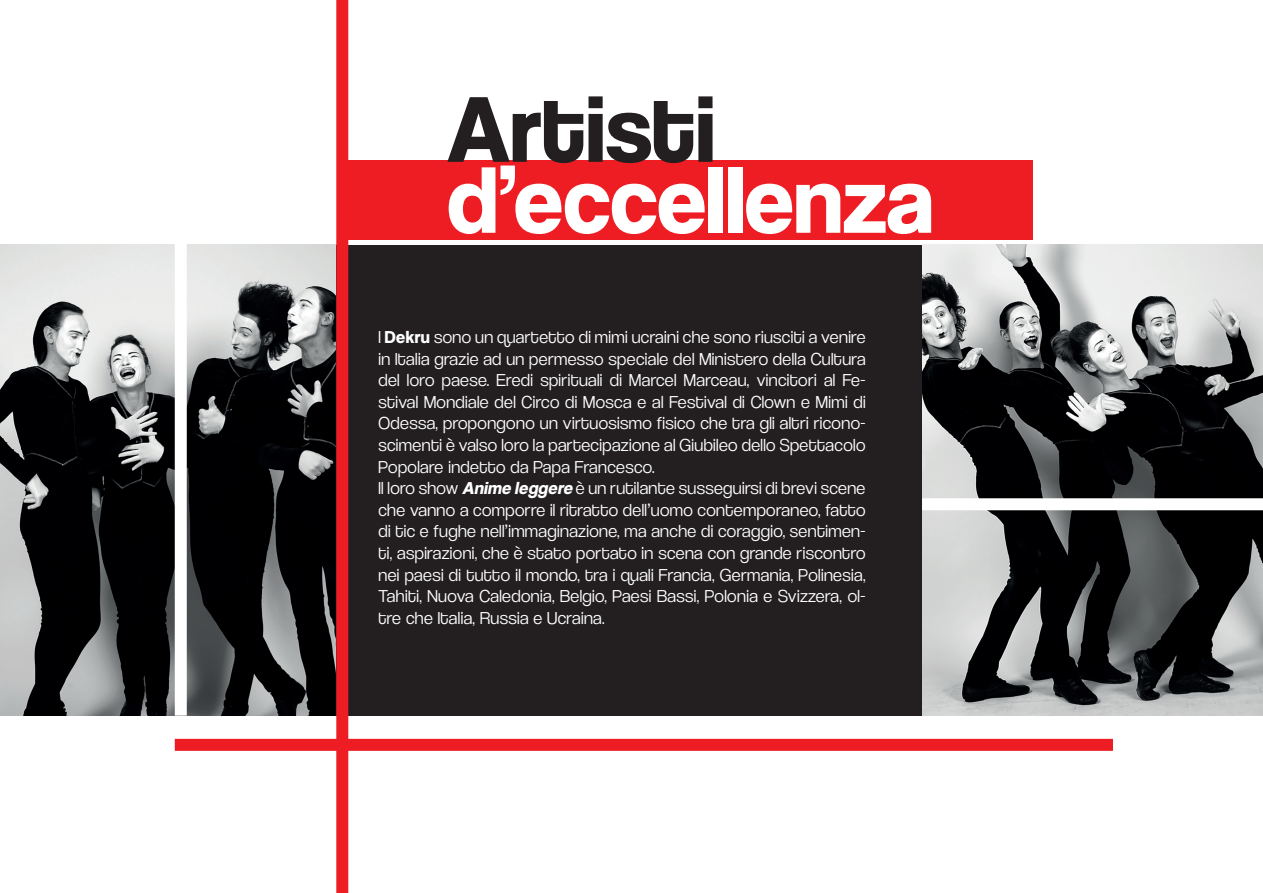
<style>
.page{position:relative;width:1263px;height:893px;background:#fff}
.page>*{position:absolute;margin:0;border:0;box-sizing:border-box;transform-origin:0 0}
.t1{font:700 97.35px "Coolvetica Rg";color:#fff}
.t2{font:700 97.35px "Coolvetica Rg";color:#231f20}
.t3{font:18px/21.6px "Coolvetica Lt";letter-spacing:.02em;color:#fff}
.s1{font-family:"Coolvetica Rg";font-weight:700}
.s2{font-family:"Coolvetica Rg";font-weight:700;font-style:italic}
</style>
<div class="page">
<img style="left:922px;top:245px;width:341px;height:471px">
<img style="left:1px;top:245px;width:335px;height:471px">
<div style="left:336px;top:245px;width:586px;height:471px;background:#231f20"></div>
<div style="left:348px;top:161px;width:685px;height:79px;background:#ee1d23"></div>
<div style="left:336px;top:0;width:12px;height:893px;background:#ee1d23"></div>
<div style="left:175px;top:159px;width:12px;height:557px;background:#fff"></div>
<div style="left:922px;top:498px;width:341px;height:12px;background:#fff"></div>
<div style="left:175px;top:739px;width:938px;height:12px;background:#ee1d23"></div>
<h1 class="t2" style="left:447px;top:72px;width:270px">Artisti</h1>
<h1 class="t1" style="left:447px;top:143px;width:488px">d’eccellenza</h1>
<p class="t3" style="left:378px;top:326px;width:489px">I <span class="s1">Dekru</span> sono un quartetto di mimi ucraini che sono riusciti a venire in Italia grazie ad un permesso speciale del Ministero della Cultura del loro paese. Eredi spirituali di Marcel Marceau, vincitori al Fe&shy;stival Mondiale del Circo di Mosca e al Festival di Clown e Mimi di Odessa, propongono un virtuosismo fisico che tra gli altri ricono&shy;scimenti è valso loro la partecipazione al Giubileo dello Spettacolo Popolare indetto da Papa Francesco.<br>Il loro show <span class="s2">Anime leggere</span> è un rutilante susseguirsi di brevi scene che vanno a comporre il ritratto dell’uomo contemporaneo, fatto di tic e fughe nell’immaginazione, ma anche di coraggio, sentimen&shy;ti, aspirazioni, che è stato portato in scena con grande riscontro nei paesi di tutto il mondo, tra i quali Francia, Germania, Polinesia, Tahiti, Nuova Caledonia, Belgio, Paesi Bassi, Polonia e Svizzera, ol&shy;tre che Italia, Russia e Ucraina.</p>
</div>
